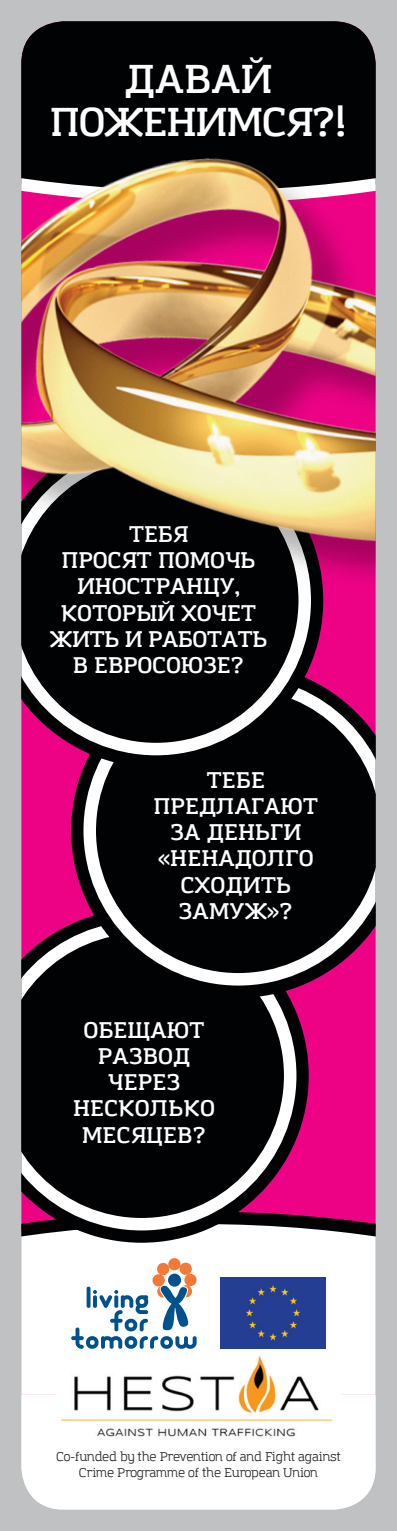
<style>
.page{position:relative;width:397px;height:1531px;background:#bfc1c3}
.page>*{position:absolute;margin:0;border:0;box-sizing:border-box;transform-origin:0 0}
.t1{font:600 40px/43.8px "Amazing Grotesk";letter-spacing:-.035em;color:#fff;text-align:center}
.t2{font:600 22.5px/26.2px "Amazing Grotesk";color:#fff;text-align:center}
.t3{font:12.5px/16.2px "Amazing Grotesk";letter-spacing:-.02em;color:#231f20;text-align:center}
</style>
<div class="page">
<div style="left:21px;top:21px;width:355px;height:1488px;background:#fff;border-radius:43px"></div>
<div style="left:21px;top:595px;width:355px;height:616px;background:#ed0286"></div>
<svg style="left:21px;top:1211px;width:355px;height:184px"></svg>
<div style="left:21px;top:21px;width:355px;height:123px;background:#010203"></div>
<img style="left:57px;top:1349px;width:283px;height:88px">
<div style="left:220px;top:1278px;width:106px;height:70px;background:#233e92"></div>
<svg style="left:71px;top:1257px;width:126px;height:92px"></svg>
<svg style="left:21px;top:908px;width:288px;height:335px"></svg>
<svg style="left:21px;top:921px;width:275px;height:309px;background:#261b23"></svg>
<svg style="left:71px;top:664px;width:305px;height:334px;background:#5e093a"></svg>
<svg style="left:83px;top:676px;width:293px;height:309px;background:#281d25"></svg>
<svg style="left:21px;top:595px;width:302px;height:172px;background:#430e2d"></svg>
<svg style="left:21px;top:595px;width:290px;height:160px;background:#261f24"></svg>
<div style="left:21px;top:163px;width:355px;height:432px;background:#010203;opacity:.3"></div>
<img style="left:21px;top:144px;width:355px;height:433px">
<h1 class="t1" style="left:50px;top:58px;width:299px">ДАВАЙ<br>ПОЖЕНИМСЯ?!</h1>
<p class="t2" style="left:50px;top:521px;width:219px">ТЕБЯ<br>ПРОСЯТ ПОМОЧЬ<br>ИНОСТРАНЦУ,<br>КОТОРЫЙ ХОЧЕТ<br>ЖИТЬ И РАБОТАТЬ<br>В ЕВРОСОЮЗЕ?</p>
<p class="t2" style="left:153px;top:767px;width:166px">ТЕБЕ<br>ПРЕДЛАГАЮТ<br>ЗА ДЕНЬГИ «НЕНАДОЛГО<br>СХОДИТЬ<br>ЗАМУЖ»?</p>
<p class="t2" style="left:73px;top:1017px;width:144px">ОБЕЩАЮТ<br>РАЗВОД<br>ЧЕРЕЗ<br>НЕСКОЛЬКО<br>МЕСЯЦЕВ?</p>
<p class="t3" style="left:56px;top:1448px;width:286px">Co-funded by the Prevention of and Fight against<br>Crime Programme of the European Union</p>
</div>
